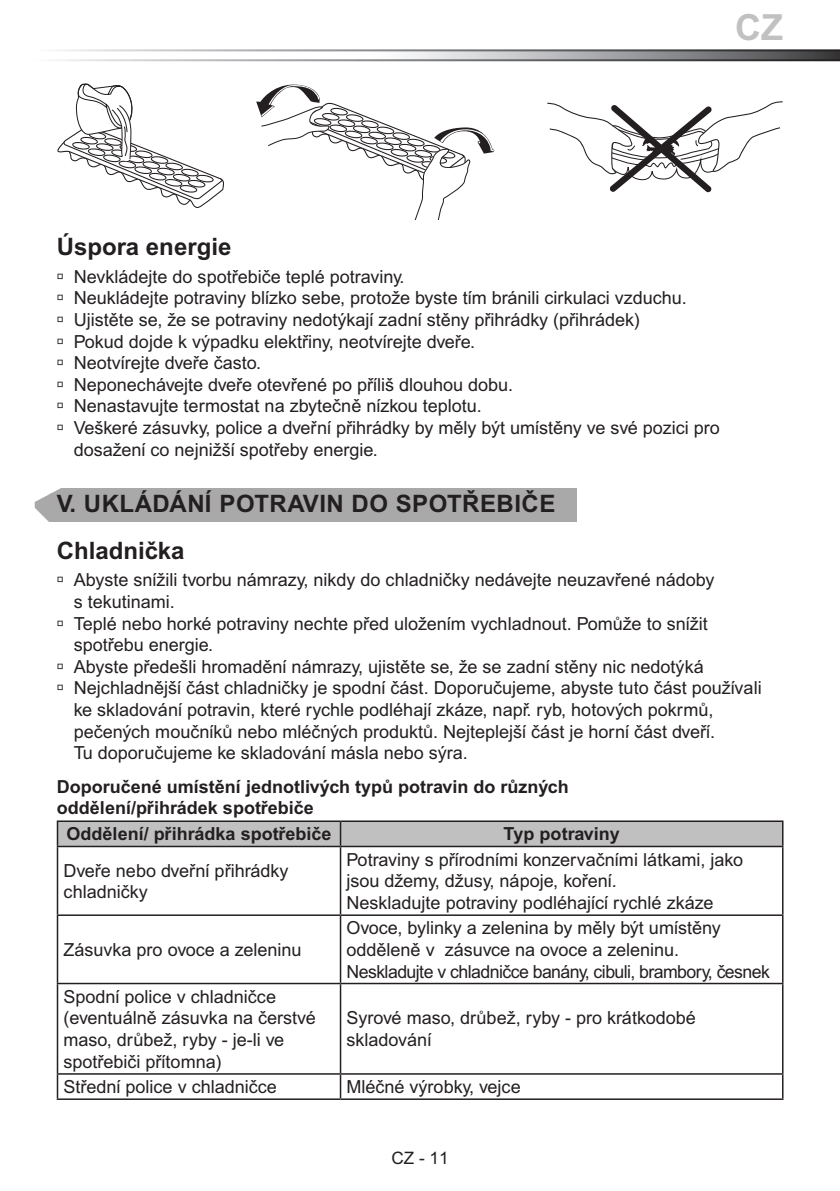
<style>
.page{position:relative;width:840px;height:1191px;background:#fff}
.page>*{position:absolute;margin:0;border:0;box-sizing:border-box;transform-origin:0 0}
.t1{font:700 36px "Arial MT Pro";color:#c1c1c1}
.t2{font:700 24px/46.6px "Arial MT Pro";letter-spacing:.02em;color:#231f20}
.t3{font:700 24px "Arial MT Pro";color:#231f20}
.t4{font:18px/21.6px "Arial MT Pro";color:#231f20}
.t5{font:18px/21.6px "Arial MT Pro";letter-spacing:-.025em;color:#231f20}
.t6{font:700 18px/21.6px "Arial MT Pro";color:#231f20}
.t7{font:17.2px "Arial MT Pro";color:#231f20}
</style>
<div class="page">
<svg style="left:58px;top:49px;width:781px;height:12px"></svg>
<div style="left:34px;top:488px;width:543px;height:34px;background:#a9a9a9"></div>
<svg style="left:57px;top:83px;width:167px;height:125px"></svg>
<svg style="left:256px;top:84px;width:238px;height:136px"></svg>
<svg style="left:547px;top:101px;width:235px;height:91px"></svg>
<hr style="left:57px;top:820px;width:283px;height:2px;background:#231f20">
<div style="left:57px;top:822px;width:724px;height:23px;background:#c0c0c0"></div>
<hr style="left:340px;top:820px;width:443px;height:2px;background:#231f20">
<hr style="left:339px;top:822px;width:2px;height:23px;background:#231f20">
<hr style="left:781px;top:822px;width:2px;height:23px;background:#231f20">
<hr style="left:57px;top:845px;width:283px;height:2px;background:#231f20">
<hr style="left:57px;top:847px;width:1px;height:67px;background:#231f20">
<hr style="left:340px;top:845px;width:443px;height:2px;background:#231f20">
<hr style="left:339px;top:847px;width:2px;height:67px;background:#231f20">
<hr style="left:781px;top:847px;width:2px;height:67px;background:#231f20">
<hr style="left:57px;top:914px;width:283px;height:2px;background:#231f20">
<hr style="left:57px;top:916px;width:1px;height:66px;background:#231f20">
<hr style="left:340px;top:914px;width:443px;height:2px;background:#231f20">
<hr style="left:339px;top:916px;width:2px;height:66px;background:#231f20">
<hr style="left:781px;top:916px;width:2px;height:66px;background:#231f20">
<hr style="left:57px;top:982px;width:283px;height:2px;background:#231f20">
<hr style="left:57px;top:984px;width:1px;height:89px;background:#231f20">
<hr style="left:340px;top:982px;width:443px;height:2px;background:#231f20">
<hr style="left:339px;top:984px;width:2px;height:89px;background:#231f20">
<hr style="left:781px;top:984px;width:2px;height:89px;background:#231f20">
<hr style="left:57px;top:1073px;width:283px;height:1px;background:#231f20">
<svg style="left:57px;top:1074px;width:1px;height:24px"></svg>
<hr style="left:340px;top:1073px;width:443px;height:1px;background:#231f20">
<hr style="left:339px;top:1074px;width:2px;height:24px;background:#231f20">
<hr style="left:781px;top:1074px;width:2px;height:24px;background:#231f20">
<hr style="left:57px;top:1098px;width:283px;height:2px;background:#231f20">
<hr style="left:340px;top:1098px;width:443px;height:2px;background:#231f20">
<h1 class="t1" style="left:734px;top:6px;width:49px">CZ</h1>
<h2 class="t3" style="left:57px;top:233px;width:176px">Úspora energie</h2>
<p class="t4" style="left:57px;top:266px;width:349px">→ Nevkládejte do spotřebiče teplé potraviny.</p>
<p class="t4" style="left:57px;top:288px;width:631px">→ Neukládejte potraviny blízko sebe, protože byste tím bránili cirkulaci vzduchu.</p>
<p class="t4" style="left:57px;top:310px;width:584px">→ Ujistěte se, že se potraviny nedotýkají zadní stěny přihrádky (přihrádek)</p>
<p class="t4" style="left:57px;top:331px;width:419px">→ Pokud dojde k výpadku elektřiny, neotvírejte dveře.</p>
<p class="t4" style="left:57px;top:353px;width:206px">→ Neotvírejte dveře často.</p>
<p class="t4" style="left:57px;top:374px;width:457px">→ Neponechávejte dveře otevřené po příliš dlouhou dobu.</p>
<p class="t4" style="left:57px;top:396px;width:426px">→ Nenastavujte termostat na zbytečně nízkou teplotu.</p>
<p class="t4" style="left:74px;top:418px;width:647px;text-indent:-17px">→ Veškeré zásuvky, police a dveřní přihrádky by měly být umístěny ve své pozici pro dosažení co nejnižší spotřeby energie.</p>
<h2 class="t2" style="left:57px;top:481px;width:500px">V. UKLÁDÁNÍ POTRAVIN DO SPOTŘEBIČE<br>Chladnička</h2>
<p class="t4" style="left:74px;top:570px;width:641px;text-indent:-17px">→ Abyste snížili tvorbu námrazy, nikdy do chladničky nedávejte neuzavřené nádoby s tekutinami.</p>
<p class="t4" style="left:74px;top:613px;width:635px;text-indent:-17px">→ Teplé nebo horké potraviny nechte před uložením vychladnout. Pomůže to snížit spotřebu energie.</p>
<p class="t4" style="left:57px;top:656px;width:648px">→ Abyste předešli hromadění námrazy, ujistěte se, že se zadní stěny nic nedotýká</p>
<p class="t4" style="left:74px;top:678px;width:689px;text-indent:-17px">→ Nejchladnější část chladničky je spodní část. Doporučujeme, abyste tuto část používali ke skladování potravin, které rychle podléhají zkáze, např. ryb, hotových pokrmů, pečených moučníků nebo mléčných produktů. Nejteplejší část je horní část dveří.<br>Tu doporučujeme ke skladování másla nebo sýra.</p>
<p class="t6" style="left:57px;top:776px;width:513px">Doporučené umístění jednotlivých typů potravin do různých oddělení/přihrádek spotřebiče</p>
<p class="t6" style="left:66px;top:824px;width:266px">Oddělení/ přihrádka spotřebiče</p>
<p class="t6" style="left:503px;top:824px;width:118px">Typ potraviny</p>
<p class="t4" style="left:63px;top:860px;width:226px">Dveře nebo dveřní přihrádky chladničky</p>
<p class="t4" style="left:346px;top:849px;width:398px">Potraviny s přírodními konzervačními látkami, jako jsou džemy, džusy, nápoje, koření.<br>Neskladujte potraviny podléhající rychlé zkáze</p>
<p class="t4" style="left:63px;top:939px;width:239px">Zásuvka pro ovoce a zeleninu</p>
<p class="t5" style="left:346px;top:918px;width:424px">Ovoce, bylinky a zelenina by měly být umístěny odděleně v zásuvce na ovoce a zeleninu.<br>Neskladujte v chladničce banány, cibuli, brambory, česnek</p>
<p class="t4" style="left:63px;top:986px;width:253px">Spodní police v chladničce (eventuálně zásuvka na čerstvé maso, drůbež, ryby - je-li ve spotřebiči přítomna)</p>
<p class="t4" style="left:346px;top:1008px;width:350px">Syrové maso, drůbež, ryby - pro krátkodobé skladování</p>
<p class="t4" style="left:63px;top:1076px;width:215px">Střední police v chladničce</p>
<p class="t4" style="left:346px;top:1076px;width:175px">Mléčné výrobky, vejce</p>
<p class="t7" style="left:391px;top:1147px;width:59px">CZ - 11</p>
</div>
